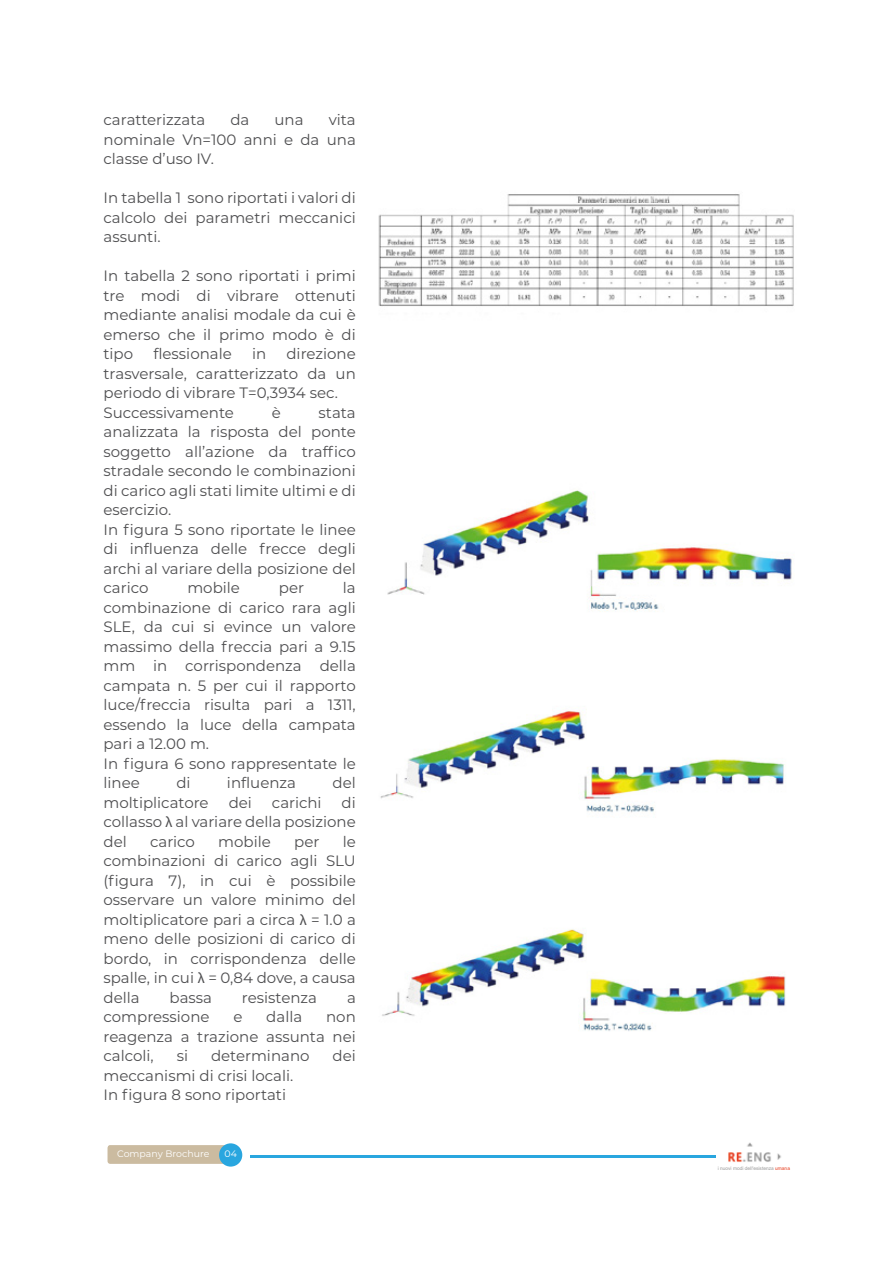
<style>
.page{position:relative;width:893px;height:1263px;background:#fff}
.page>*{position:absolute;margin:0;border:0;box-sizing:border-box;transform-origin:0 0}
.t1{font:15px/19.5px "Montserrat";color:#4e4e50;text-align:justify}
.t2{font:9.45px "Montserrat";color:#fff}
.t3{font:4.8px "Arial";color:#999}
.s1{font-family:"Myriad Pro"}
.s2{color:#e73d1e}
</style>
<div class="page">
<div style="left:108px;top:1145px;width:126px;height:19px;background:#cbbba0;border-radius:3px"></div>
<div style="left:219px;top:1143px;width:23px;height:23px;background:#29a6df;border-radius:50%"></div>
<hr style="left:250px;top:1155px;width:466px;height:2px;background:#29a6df">
<img style="left:728px;top:1142px;width:53px;height:20px">
<img style="left:378px;top:194px;width:416px;height:113px">
<img style="left:387px;top:490px;width:405px;height:122px">
<img style="left:380px;top:710px;width:405px;height:103px">
<img style="left:382px;top:929px;width:404px;height:102px">
<p class="t1" style="left:104px;top:110px;width:254px;text-indent:225px">vita nominale Vn=100 anni e da una classe d’uso IV.</p>
<p class="t1" style="left:104px;top:188px;width:254px">In tabella 1 sono riportati i valori di calcolo dei parametri meccanici assunti.</p>
<p class="t1" style="left:104px;top:266px;width:254px">In tabella 2 sono riportati i primi tre modi di vibrare ottenuti mediante analisi modale da cui è emerso che il primo modo è di tipo</p>
<p class="t1" style="left:104px;top:110px;width:103px">caratterizzata</p>
<p class="t1" style="left:230px;top:110px;width:21px">da</p>
<p class="t1" style="left:275px;top:110px;width:31px">una</p>
<p class="t1" style="left:153px;top:344px;width:80px">flessionale</p>
<p class="t1" style="left:252px;top:344px;width:16px">in</p>
<p class="t1" style="left:104px;top:344px;width:254px;text-align:left;text-indent:183px">direzione trasversale, caratterizzato da un periodo di vibrare T=0,3934 sec.<br>Successivamente</p>
<p class="t1" style="left:272px;top:402px;width:11px">è</p>
<p class="t1" style="left:104px;top:402px;width:254px;text-align:left;text-indent:215px">stata analizzata la risposta del ponte soggetto all’azione da traffico stradale secondo le combinazioni di carico agli stati limite ultimi e di esercizio.<br>In figura 5 sono riportate le linee di influenza delle frecce degli archi al variare della posizione del carico</p>
<p class="t1" style="left:104px;top:578px;width:254px;text-align:left;text-indent:239px">la combinazione di carico rara agli<br>SLE, da cui si evince un valore massimo della freccia pari a 9.15 mm in corrispondenza della campata n. 5 per cui il rapporto luce/freccia risulta pari a 1311, essendo la luce della campata pari a 12.00 m.<br>In figura 6 sono rappresentate le linee</p>
<p class="t1" style="left:187px;top:578px;width:54px">mobile</p>
<p class="t1" style="left:279px;top:578px;width:27px">per</p>
<p class="t1" style="left:176px;top:773px;width:16px">di</p>
<p class="t1" style="left:227px;top:773px;width:71px">influenza</p>
<p class="t1" style="left:333px;top:773px;width:25px">del</p>
<p class="t1" style="left:104px;top:792px;width:107px">moltiplicatore</p>
<p class="t1" style="left:229px;top:792px;width:25px">dei</p>
<p class="t1" style="left:272px;top:792px;width:51px">carichi</p>
<p class="t1" style="left:104px;top:792px;width:254px;text-indent:238px">di collasso <span class="s1">λ</span> al variare della posizione del</p>
<p class="t1" style="left:104px;top:831px;width:254px;text-indent:239px">le combinazioni di carico agli SLU (figura 7), in cui è possibile osservare un valore minimo del moltiplicatore pari a circa <span class="s1">λ</span> = 1.0 a meno delle posizioni di carico di bordo, in corrispondenza delle spalle, in cui <span class="s1">λ</span> = 0,84 dove, a causa della</p>
<p class="t1" style="left:150px;top:831px;width:46px">carico</p>
<p class="t1" style="left:218px;top:831px;width:54px">mobile</p>
<p class="t1" style="left:294px;top:831px;width:27px">per</p>
<p class="t1" style="left:170px;top:987px;width:44px">bassa</p>
<p class="t1" style="left:242px;top:987px;width:77px">resistenza</p>
<p class="t1" style="left:347px;top:987px;width:10px">a</p>
<p class="t1" style="left:104px;top:1007px;width:108px">compressione</p>
<p class="t1" style="left:233px;top:1007px;width:11px">e</p>
<p class="t1" style="left:266px;top:1007px;width:37px">dalla</p>
<p class="t1" style="left:104px;top:1007px;width:254px;text-indent:223px">non reagenza a trazione assunta nei calcoli,</p>
<p class="t1" style="left:177px;top:1046px;width:13px">si</p>
<p class="t1" style="left:211px;top:1046px;width:100px">determinano</p>
<p class="t1" style="left:333px;top:1046px;width:25px">dei</p>
<p class="t1" style="left:104px;top:1065px;width:191px">meccanismi di crisi locali.<br>In figura 8 sono riportati</p>
<p class="t2" style="left:117px;top:1147px;width:94px">Company Brochure</p>
<p class="t2" style="left:224px;top:1147px;width:14px">04</p>
<p class="t3" style="left:718px;top:1164px;width:74px">i nuovi modi dell'esistenza <span class="s2">umana</span></p>
</div>
